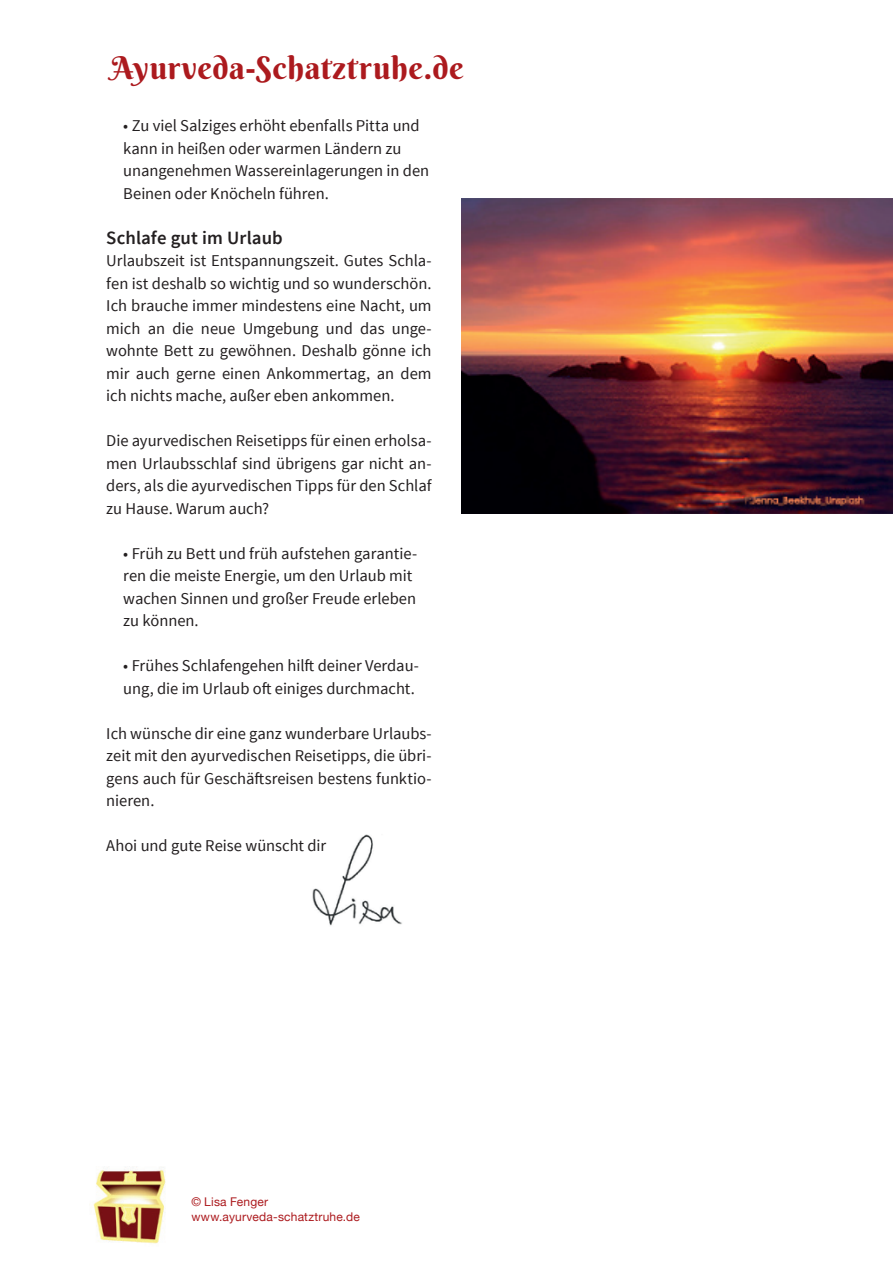
<style>
.page{position:relative;width:893px;height:1263px;background:#fff}
.page>*{position:absolute;margin:0;border:0;box-sizing:border-box;transform-origin:0 0}
.t1{font:31.5px "Berkshire Swash";letter-spacing:.015em;color:#ac1a1e}
.t2{font:600 18.75px "Source Sans Pro";letter-spacing:.005em;color:#231f20}
.t3{font:16.5px/22.5px "Source Sans Pro";color:#231f20}
.t4{font:12px/14.4px "Helvetica Neue";letter-spacing:.015em;color:#ac1a1e}
</style>
<div class="page">
<img style="left:312px;top:834px;width:90px;height:92px">
<img style="left:461px;top:199px;width:432px;height:315px">
<img style="left:93px;top:1167px;width:73px;height:77px">
<h1 class="t1" style="left:111px;top:48px;width:355px">Ayurveda-Schatztruhe.de</h1>
<p class="t3" style="left:123px;top:115px;width:307px">• Zu viel Salziges erhöht ebenfalls Pitta und kann in heißen oder warmen Ländern zu unangenehmen Wassereinlagerungen in den Beinen oder Knöcheln führen.</p>
<p class="t2" style="left:106px;top:226px;width:178px">Schlafe gut im Urlaub</p>
<p class="t3" style="left:106px;top:250px;width:327px;text-align:justify">Urlaubszeit ist Entspannungszeit. Gutes Schla&shy;fen ist deshalb so wichtig und so wunderschön.<br>Ich brauche immer mindestens eine Nacht, um mich an die neue Umgebung und das unge&shy;wohnte Bett zu gewöhnen. Deshalb gönne ich mir auch gerne einen Ankommertag, an dem ich nichts mache, außer eben ankommen.</p>
<p class="t3" style="left:106px;top:430px;width:327px;text-align:justify">Die ayurvedischen Reisetipps für einen erholsa&shy;men Urlaubsschlaf sind übrigens gar nicht an&shy;ders, als die ayurvedischen Tipps für den Schlaf zu Hause. Warum auch?</p>
<p class="t3" style="left:123px;top:542px;width:295px">• Früh zu Bett und früh aufstehen garantie&shy;ren die meiste Energie, um den Urlaub mit wachen Sinnen und großer Freude erleben zu können.</p>
<p class="t3" style="left:123px;top:655px;width:297px">• Frühes Schlafengehen hilft deiner Verdau&shy;ung, die im Urlaub oft einiges durchmacht.</p>
<p class="t3" style="left:106px;top:722px;width:327px;text-align:justify">Ich wünsche dir eine ganz wunderbare Urlaubs&shy;zeit mit den ayurvedischen Reisetipps, die übri&shy;gens auch für Geschäftsreisen bestens funktio&shy;nieren.</p>
<p class="t3" style="left:106px;top:835px;width:221px">Ahoi und gute Reise wünscht dir</p>
<p class="t4" style="left:191px;top:1195px;width:170px">© Lisa Fenger www.ayurveda-schatztruhe.de</p>
</div>
